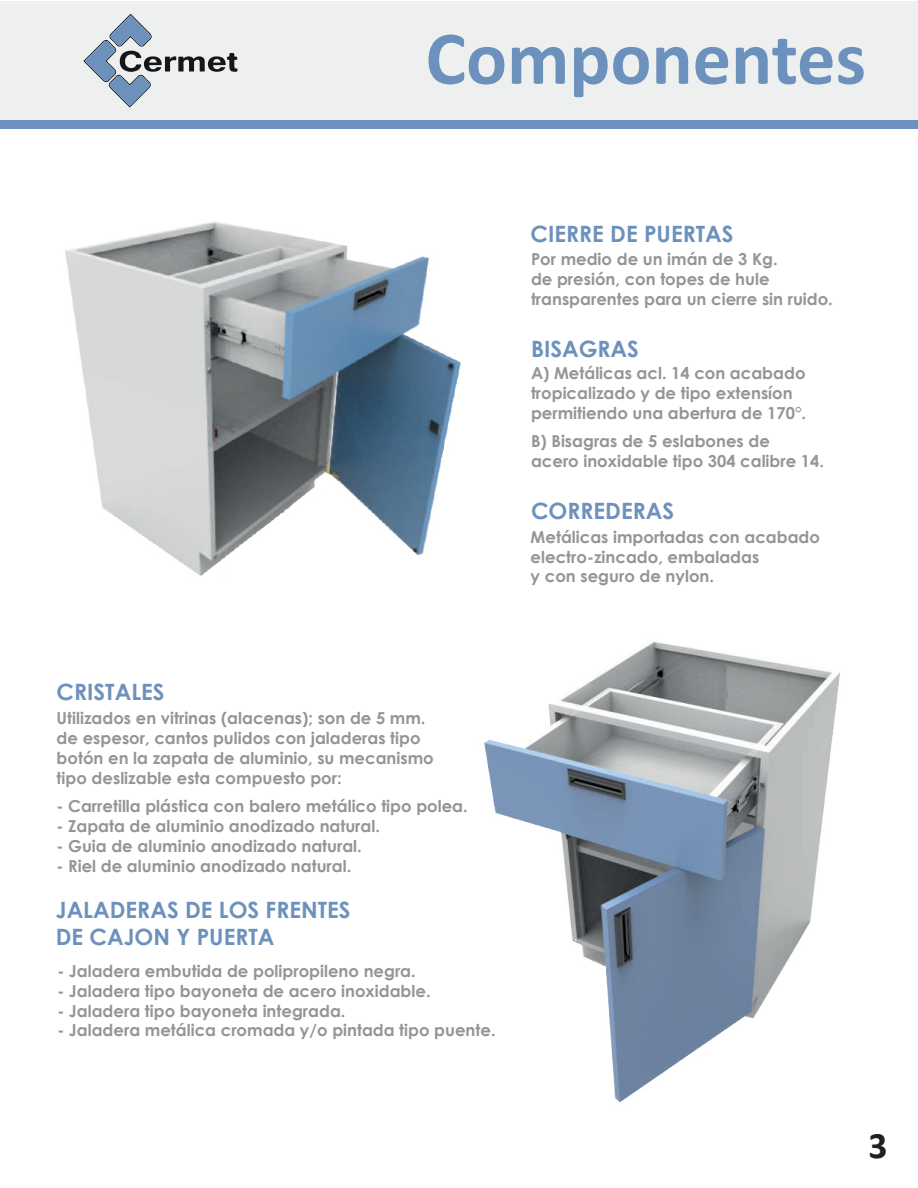
<style>
.page{position:relative;width:918px;height:1188px;background:#fff}
.page>*{position:absolute;margin:0;border:0;box-sizing:border-box;transform-origin:0 0}
.t1{font:700 76.5px "Calibri";color:#6c91bc}
.t2{font:700 37.5px "Calibri";color:#231f20}
.t3{font:700 22.5px/27px "Century Gothic";color:#6c91bc}
.t4{font:700 16.5px/19.8px "Century Gothic";color:#929696}
</style>
<div class="page">
<div style="left:0;top:2px;width:918px;height:118px;background:#eef0ef"></div>
<div style="left:0;top:120px;width:918px;height:8px;background:#6c91bc"></div>
<svg style="left:83px;top:14px;width:154px;height:94px"></svg>
<img style="left:484px;top:641px;width:356px;height:462px">
<img style="left:65px;top:222px;width:396px;height:354px">
<h1 class="t1" style="left:426px;top:4px;width:442px">Componentes</h1>
<h3 class="t3" style="left:531px;top:220px;width:204px">CIERRE DE PUERTAS</h3>
<p class="t4" style="left:531px;top:249px;width:303px">Por medio de un imán de 3 Kg.<br>de presión, con topes de hule transparentes para un cierre sin ruido.</p>
<h3 class="t3" style="left:531px;top:334px;width:109px">BISAGRAS</h3>
<p class="t4" style="left:531px;top:363px;width:277px">A) Metálicas acl. 14 con acabado tropicalizado y de tipo extensíon permitiendo una abertura de 170°.</p>
<p class="t4" style="left:531px;top:430px;width:295px">B) Bisagras de 5 eslabones de<br>acero inoxidable tipo 304 calibre 14.</p>
<h3 class="t3" style="left:531px;top:496px;width:145px">CORREDERAS</h3>
<p class="t4" style="left:531px;top:526px;width:291px">Metálicas importadas con acabado electro-zincado, embaladas<br>y con seguro de nylon.</p>
<h3 class="t3" style="left:57px;top:677px;width:109px">CRISTALES</h3>
<p class="t4" style="left:57px;top:708px;width:379px">Utilizados en vitrinas (alacenas); son de 5 mm. de espesor, cantos pulidos con jaladeras tipo botón en la zapata de aluminio, su mecanismo tipo deslizable esta compuesto por:</p>
<p class="t4" style="left:57px;top:796px;width:413px">- Carretilla plástica con balero metálico tipo polea.</p>
<p class="t4" style="left:57px;top:815px;width:325px">- Zapata de aluminio anodizado natural.</p>
<p class="t4" style="left:57px;top:835px;width:307px">- Guia de aluminio anodizado natural.</p>
<p class="t4" style="left:57px;top:855px;width:296px">- Riel de aluminio anodizado natural.</p>
<h3 class="t3" style="left:56px;top:896px;width:296px">JALADERAS DE LOS FRENTES<br>DE CAJON Y PUERTA</h3>
<p class="t4" style="left:57px;top:960px;width:360px">- Jaladera embutida de polipropileno negra.</p>
<p class="t4" style="left:57px;top:980px;width:375px">- Jaladera tipo bayoneta de acero inoxidable.</p>
<p class="t4" style="left:57px;top:1000px;width:290px">- Jaladera tipo bayoneta integrada.</p>
<p class="t4" style="left:57px;top:1020px;width:440px">- Jaladera metálica cromada y/o pintada tipo puente.</p>
<h2 class="t2" style="left:868px;top:1119px;width:21px">3</h2>
</div>
